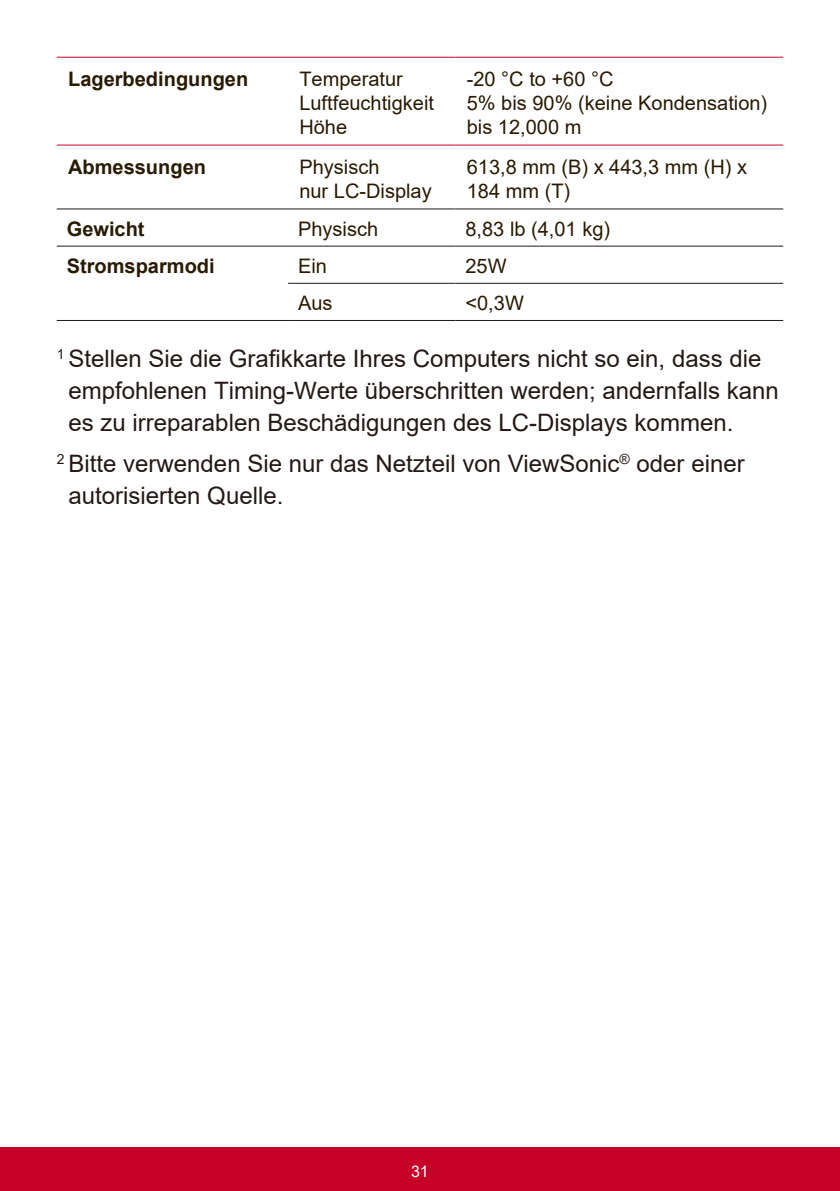
<style>
.page{position:relative;width:840px;height:1191px;background:#fff}
.page>*{position:absolute;margin:0;border:0;box-sizing:border-box;transform-origin:0 0}
.Body{font:24px/32px "Arial";color:#231916}
.Table{font:20px/24px "Arial";color:#291a03}
.Table-2{font:700 20px "Arial";color:#291a03}
.t1{font:16px "Arial";color:#fff}
</style>
<div class="page">
<div style="left:0;top:1147px;width:839px;height:44px;background:#c70027"></div>
<hr style="left:288px;top:283px;width:167px;height:1px;background:#231916">
<hr style="left:455px;top:283px;width:327px;height:1px;background:#231916">
<hr style="left:288px;top:320px;width:167px;height:1px;background:#231916">
<hr style="left:455px;top:320px;width:327px;height:1px;background:#231916">
<hr style="left:57px;top:145px;width:231px;height:1px;background:#c70027">
<hr style="left:288px;top:145px;width:167px;height:1px;background:#c70027">
<hr style="left:455px;top:145px;width:327px;height:1px;background:#c70027">
<hr style="left:57px;top:57px;width:231px;height:1px;background:#c70027">
<hr style="left:288px;top:57px;width:167px;height:1px;background:#c70027">
<hr style="left:455px;top:57px;width:327px;height:1px;background:#c70027">
<hr style="left:57px;top:246px;width:231px;height:1px;background:#231916">
<hr style="left:57px;top:320px;width:231px;height:1px;background:#231916">
<hr style="left:57px;top:208px;width:231px;height:1px;background:#231916">
<hr style="left:288px;top:208px;width:167px;height:1px;background:#231916">
<hr style="left:288px;top:246px;width:167px;height:1px;background:#231916">
<hr style="left:455px;top:208px;width:327px;height:1px;background:#231916">
<hr style="left:455px;top:246px;width:327px;height:1px;background:#231916">
<p class="Table-2" style="left:68px;top:65px;width:182px">Lagerbedingungen</p>
<p class="Table" style="left:299px;top:67px;width:105px">Temperatur</p>
<p class="Table" style="left:299px;top:91px;width:136px">Luftfeuchtigkeit</p>
<p class="Table" style="left:299px;top:115px;width:49px">Höhe</p>
<p class="Table-2" style="left:68px;top:152px;width:139px">Abmessungen</p>
<p class="Table" style="left:299px;top:154px;width:82px">Physisch</p>
<p class="Table" style="left:299px;top:178px;width:134px">nur LC-Display</p>
<p class="Table" style="left:466px;top:67px;width:148px">-20 °C to +60 °C</p>
<p class="Table" style="left:466px;top:91px;width:302px">5% bis 90% (keine Kondensation)</p>
<p class="Table" style="left:466px;top:115px;width:116px">bis 12,000 m</p>
<p class="Table" style="left:466px;top:154px;width:282px">613,8 mm (B) x 443,3 mm (H) x<br>184 mm (T)</p>
<p class="Table-2" style="left:67px;top:215px;width:79px">Gewicht</p>
<p class="Table" style="left:298px;top:217px;width:82px">Physisch</p>
<p class="Table" style="left:465px;top:217px;width:146px">8,83 lb (4,01 kg)</p>
<p class="Table-2" style="left:67px;top:252px;width:149px">Stromsparmodi</p>
<p class="Table" style="left:298px;top:254px;width:30px">Ein</p>
<p class="Table" style="left:465px;top:254px;width:43px">25W</p>
<p class="Table" style="left:298px;top:291px;width:36px">Aus</p>
<p class="Table" style="left:465px;top:291px;width:60px">&lt;0,3W</p>
<p class="Body" style="left:68px;top:342px;width:711px;text-indent:-12px"><sup>1</sup> Stellen Sie die Grafikkarte Ihres Computers nicht so ein, dass die empfohlenen Timing-Werte überschritten werden; andernfalls kann es zu irreparablen Beschädigungen des LC-Displays kommen.</p>
<p class="Body" style="left:68px;top:447px;width:677px;text-indent:-12px"><sup>2</sup> Bitte verwenden Sie nur das Netzteil von ViewSonic<sup>®</sup> oder einer autorisierten Quelle.</p>
<p class="t1" style="left:411px;top:1160px;width:19px">31</p>
</div>
